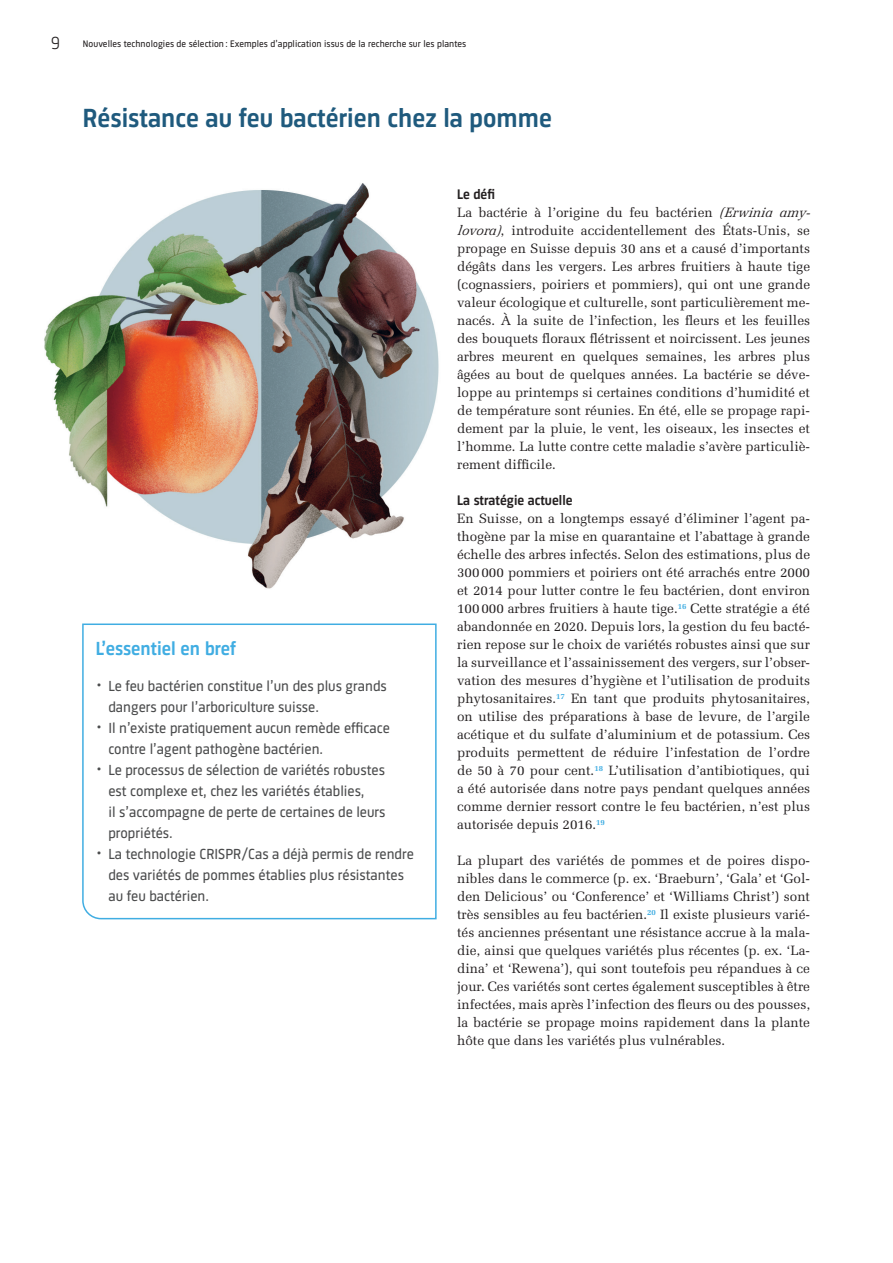
<style>
.page{position:relative;width:893px;height:1263px;background:#fff}
.page>*{position:absolute;margin:0;border:0;box-sizing:border-box;transform-origin:0 0}
.t1{font:500 27px "Sinews Sans Pro";color:#1f5a7d}
.t2{font:500 19.5px "Sinews Sans Pro";color:#40ade2}
.t3{font:300 18px "Sinews Sans Pro";color:#231f20}
.t4{font:15px "Sinews Sans Pro";color:#4b4c4d}
.t5{font:500 14.25px "Sinews Sans Pro";color:#231f20}
.t6{font:13.5px/18px "Melior LT Pro";color:#231f20;text-align:justify}
.t7{font:9.75px "Sinews Sans Pro";letter-spacing:.005em;color:#231f20}
.s1{font-family:"Melior LT Pro";font-size:24px}
.s2{font-style:italic}
</style>
<div class="page">
<svg style="left:82px;top:623px;width:355px;height:297px"></svg>
<img style="left:44px;top:183px;width:395px;height:406px">
<h3 class="t3" style="left:51px;top:30px;width:10px">9</h3>
<p class="t7" style="left:83px;top:37px;width:385px">Nouvelles technologies de sélection : Exemples d’application issus de la recherche sur les plantes</p>
<h1 class="t1" style="left:83px;top:98px;width:471px">Résistance au feu bactérien chez la pomme</h1>
<h2 class="t2" style="left:96px;top:634px;width:142px">L’essentiel en bref</h2>
<p class="t4" style="left:96px;top:675px;width:293px"><span class="s1">·</span> Le feu bactérien constitue l’un des plus grands</p>
<p class="t4" style="left:108px;top:696px;width:212px">dangers pour l’arboriculture suisse.</p>
<p class="t4" style="left:96px;top:717px;width:296px"><span class="s1">·</span> Il n’existe pratiquement aucun remède efficace</p>
<p class="t4" style="left:108px;top:738px;width:216px">contre l’agent pathogène bactérien.</p>
<p class="t4" style="left:96px;top:759px;width:291px"><span class="s1">·</span> Le processus de sélection de variétés robustes</p>
<p class="t4" style="left:108px;top:780px;width:258px">est complexe et, chez les variétés établies,</p>
<p class="t4" style="left:108px;top:801px;width:279px">il s’accompagne de perte de certaines de leurs</p>
<p class="t4" style="left:108px;top:822px;width:66px">propriétés.</p>
<p class="t4" style="left:96px;top:843px;width:320px"><span class="s1">·</span> La technologie CRISPR/Cas a déjà permis de rendre</p>
<p class="t4" style="left:108px;top:864px;width:297px">des variétés de pommes établies plus résistantes</p>
<p class="t4" style="left:108px;top:885px;width:102px">au feu bactérien.</p>
<p class="t5" style="left:457px;top:184px;width:39px">Le défi</p>
<p class="t6" style="left:457px;top:204px;width:356px">La bactérie à l’origine du feu bactérien <span class="s2">(Erwinia amy&shy;lovora)</span>, introduite accidentellement des États-Unis, se propage en Suisse depuis 30 ans et a causé d’importants dégâts dans les vergers. Les arbres fruitiers à haute tige (cognassiers, poiriers et pommiers), qui ont une grande valeur écologique et culturelle, sont particulièrement me&shy;nacés. À la suite de l’infection, les fleurs et les feuilles des bouquets floraux flétrissent et noircissent. Les jeunes arbres meurent en quelques semaines, les arbres plus âgées au bout de quelques années. La bactérie se déve&shy;loppe au printemps si certaines conditions d’humidité et de température sont réunies. En été, elle se propage rapi&shy;dement par la pluie, le vent, les oiseaux, les insectes et l’homme. La lutte contre cette maladie s’avère particuliè&shy;rement difficile.</p>
<p class="t5" style="left:457px;top:490px;width:117px">La stratégie actuelle</p>
<p class="t6" style="left:457px;top:510px;width:354px">En Suisse, on a longtemps essayé d’éliminer l’agent pa&shy;thogène par la mise en quarantaine et l’abattage à grande échelle des arbres infectés. Selon des estimations, plus de 300000 pommiers et poiriers ont été arrachés entre 2000 et 2014 pour lutter contre le feu bactérien, dont environ 100000 arbres fruitiers à haute tige.<sup>16</sup> Cette stratégie a été abandonnée en 2020. Depuis lors, la gestion du feu bacté&shy;rien repose sur le choix de variétés robustes ainsi que sur la surveillance et l’assainissement des vergers, sur l’obser&shy;vation des mesures d’hygiène et l’utilisation de produits phytosanitaires.<sup>17</sup> En tant que produits phytosanitaires, on utilise des préparations à base de levure, de l’argile acétique et du sulfate d’aluminium et de potassium. Ces produits permettent de réduire l’infestation de l’ordre de 50 à 70 pour cent.<sup>18</sup> L’utilisation d’antibiotiques, qui a été autorisée dans notre pays pendant quelques années comme dernier ressort contre le feu bactérien, n’est plus autorisée depuis 2016.<sup>19</sup></p>
<p class="t6" style="left:457px;top:852px;width:354px">La plupart des variétés de pommes et de poires dispo&shy;nibles dans le commerce (p. ex. ‘Braeburn’, ‘Gala’ et ‘Gol&shy;den Delicious’ ou ‘Conference’ et ‘Williams Christ’) sont très sensibles au feu bactérien.<sup>20</sup> Il existe plusieurs varié&shy;tés anciennes présentant une résistance accrue à la mala&shy;die, ainsi que quelques variétés plus récentes (p. ex. ‘La&shy;dina’ et ‘Rewena’), qui sont toutefois peu répandues à ce jour. Ces variétés sont certes également susceptibles à être infectées, mais après l’infection des fleurs ou des pousses, la bactérie se propage moins rapidement dans la plante hôte que dans les variétés plus vulnérables.</p>
</div>
